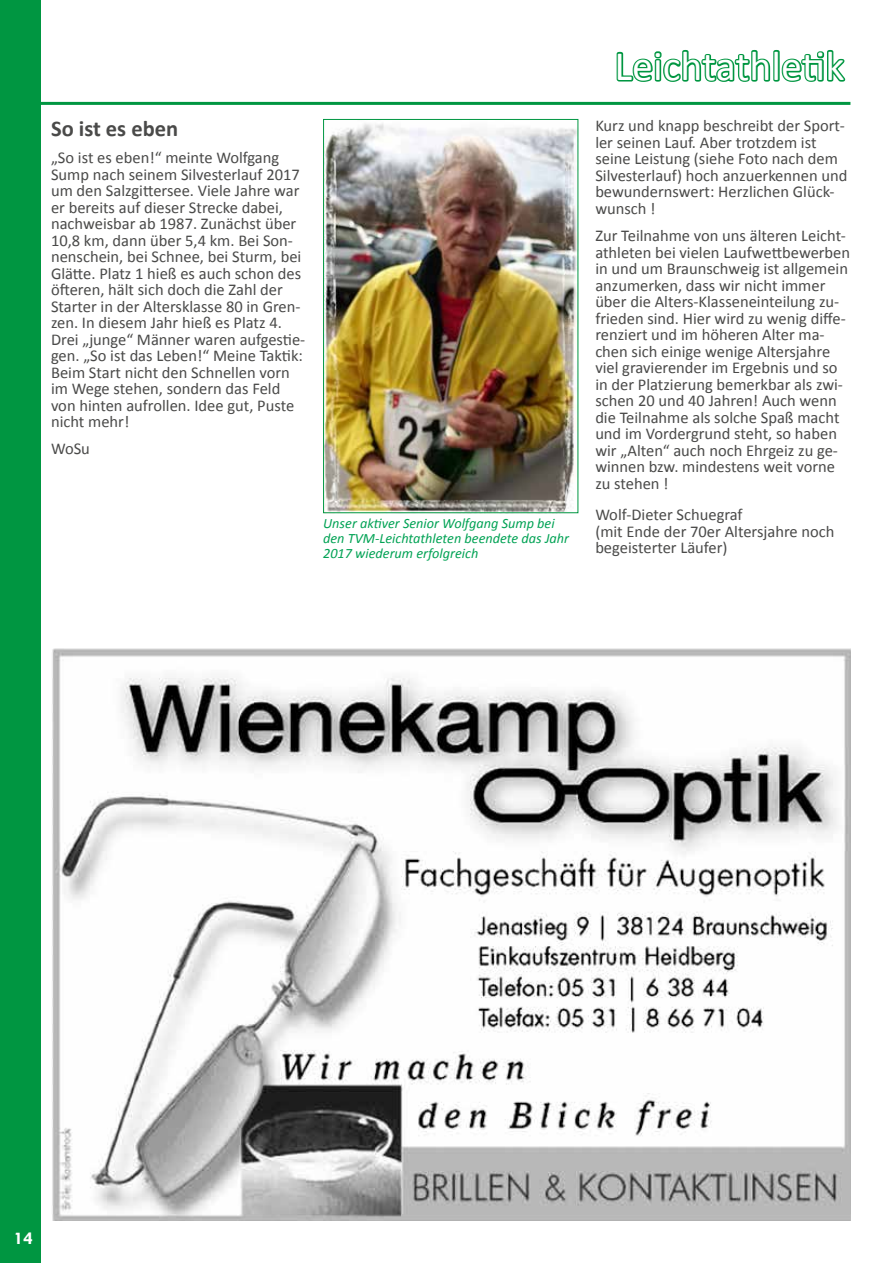
<style>
.page{position:relative;width:893px;height:1263px;background:#fff}
.page>*{position:absolute;margin:0;border:0;box-sizing:border-box;transform-origin:0 0}
.t1{font:42px "Calibri";color:#fff}
.t2{font:700 22.5px "Calibri";color:#4a4a49}
.t3{font:700 18px "Tw Cen";color:#fff}
.t4{font:16.5px/16.5px "Calibri";color:#4a4a49}
.t5{font:italic 14.25px/15px "Calibri";color:#00a254}
</style>
<div class="page">
<div style="left:0;top:0;width:41px;height:1263px;background:#009641"></div>
<hr style="left:31px;top:102px;width:819px;height:3px;background:#009641">
<svg style="left:616px;top:50px;width:230px;height:32px"></svg>
<img style="left:325px;top:123px;width:251px;height:388px">
<div style="left:323px;top:119px;width:255px;height:394px;border:1px solid #009641"></div>
<img style="left:52px;top:648px;width:798px;height:572px">
<h2 class="t2" style="left:51px;top:114px;width:129px">So ist es eben</h2>
<p class="t4" style="left:51px;top:149px;width:256px">„So ist es eben!“ meinte Wolfgang Sump nach seinem Silvesterlauf 2017 um den Salzgittersee. Viele Jahre war er bereits auf dieser Strecke dabei, nachweisbar ab 1987. Zunächst über 10,8 km, dann über 5,4 km. Bei Son&shy;nenschein, bei Schnee, bei Sturm, bei Glätte. Platz 1 hieß es auch schon des öfteren, hält sich doch die Zahl der Starter in der Altersklasse 80 in Gren&shy;zen. In diesem Jahr hieß es Platz 4.<br>Drei „junge“ Männer waren aufgestie&shy;gen. „So ist das Leben!“ Meine Taktik:<br>Beim Start nicht den Schnellen vorn im Wege stehen, sondern das Feld von hinten aufrollen. Idee gut, Puste nicht mehr!</p>
<p class="t4" style="left:51px;top:441px;width:40px">WoSu</p>
<p class="t5" style="left:323px;top:515px;width:247px">Unser aktiver Senior Wolfgang Sump bei den TVM-Leichtathleten beendete das Jahr<br>2017 wiederum erfolgreich</p>
<h1 class="t1" style="left:615px;top:40px;width:231px">Leichtathletik</h1>
<p class="t4" style="left:595px;top:118px;width:254px">Kurz und knapp beschreibt der Sport&shy;ler seinen Lauf. Aber trotzdem ist seine Leistung (siehe Foto nach dem<br>Silvesterlauf) hoch anzuerkennen und bewundernswert: Herzlichen Glück&shy;wunsch !</p>
<p class="t4" style="left:595px;top:227px;width:256px">Zur Teilnahme von uns älteren Leicht&shy;athleten bei vielen Laufwettbewerben in und um Braunschweig ist allgemein anzumerken, dass wir nicht immer über die Alters-Klasseneinteilung zu&shy;frieden sind. Hier wird zu wenig diffe&shy;renziert und im höheren Alter ma&shy;chen sich einige wenige Altersjahre viel gravierender im Ergebnis und so in der Platzierung bemerkbar als zwi&shy;schen 20 und 40 Jahren! Auch wenn die Teilnahme als solche Spaß macht und im Vordergrund steht, so haben wir „Alten“ auch noch Ehrgeiz zu ge&shy;winnen bzw. mindestens weit vorne zu stehen !</p>
<p class="t4" style="left:595px;top:506px;width:241px">Wolf-Dieter Schuegraf<br>(mit Ende der 70er Altersjahre noch begeisterter Läufer)</p>
<p class="t3" style="left:14px;top:1228px;width:21px">14</p>
</div>
